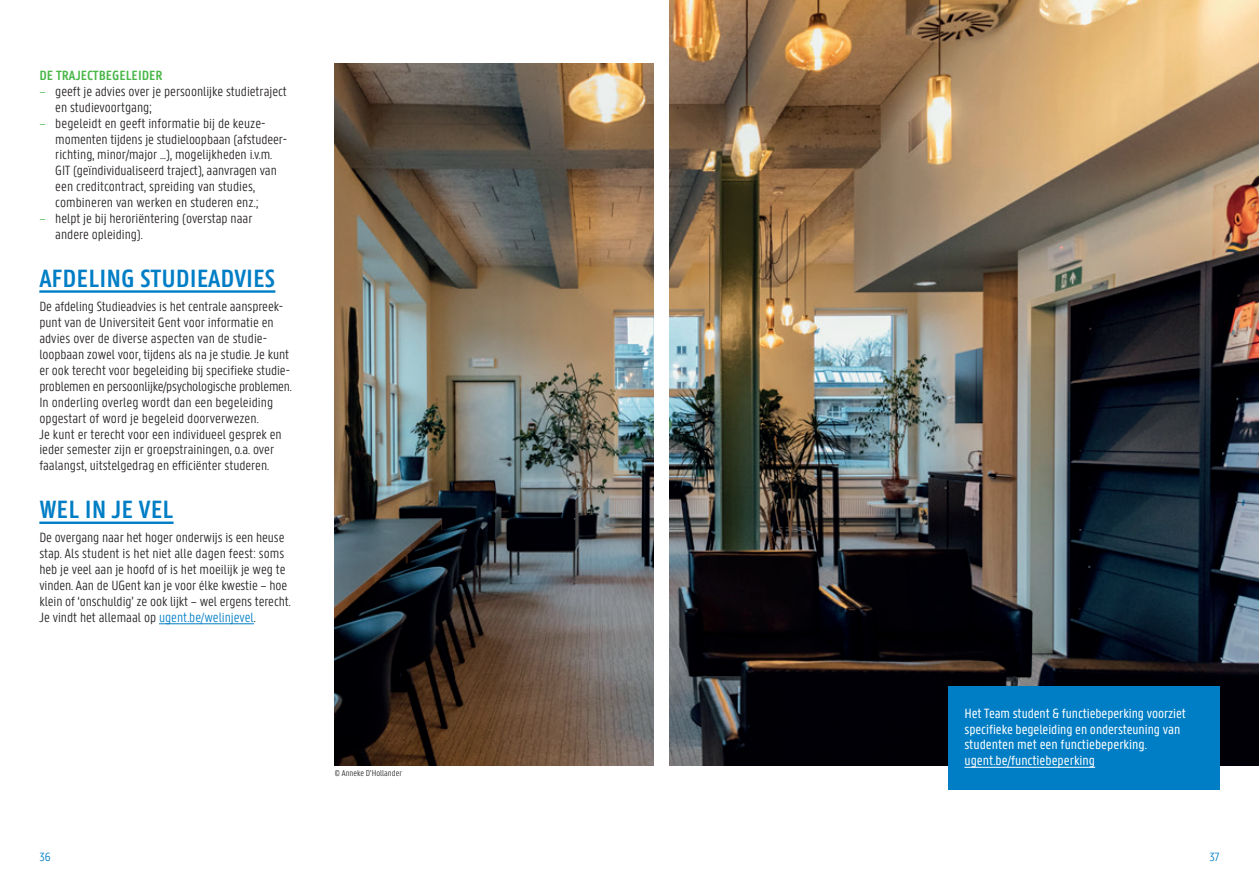
<style>
.page{position:relative;width:1259px;height:893px;background:#fff}
.page>*{position:absolute;margin:0;border:0;box-sizing:border-box;transform-origin:0 0}
.t1{font:600 26.7px "U Gent Panno Text";color:#007ec5}
.t2{font:300 14.25px/15.9px "U Gent Panno Text";color:#231f20}
.t3{font:14.25px/15.9px "U Gent Panno Text";letter-spacing:-.005em;color:#fff}
.t4{font:600 14.25px "U Gent Panno Text";color:#49b748}
.t5{font:300 12.75px "U Gent Panno Text";color:#007ec5}
.t6{font:300 9px "U Gent Panno Text";color:#231f20}
.s1{color:#49b748}
.s2{color:#007ec5}
</style>
<div class="page">
<img style="left:335px;top:64px;width:319px;height:701px">
<img style="left:670px;top:0;width:589px;height:765px">
<hr style="left:39px;top:290px;width:236px;height:3px;background:#007ec5">
<hr style="left:39px;top:522px;width:135px;height:2px;background:#007ec5">
<hr style="left:159px;top:623px;width:95px;height:1px;background:#007ec5">
<div style="left:948px;top:686px;width:271px;height:103px;background:#007ec5"></div>
<hr style="left:964px;top:767px;width:131px;height:1px;background:#fff">
<p class="t4" style="left:39px;top:66px;width:125px">DE TRAJECTBEGELEIDER</p>
<p class="t2" style="left:55px;top:83px;width:233px;text-indent:-16px"><span class="s1">–</span> geeft je advies over je persoonlijke studietraject en studievoortgang;</p>
<p class="t2" style="left:55px;top:115px;width:233px;text-indent:-16px"><span class="s1">–</span> begeleidt en geeft informatie bij de keuze&shy;momenten tijdens je studieloopbaan (afstudeer&shy;richting, minor/major …), mogelijkheden i.v.m.<br>GIT (geïndividualiseerd traject), aanvragen van een creditcontract, spreiding van studies, combineren van werken en studeren enz.;</p>
<p class="t2" style="left:55px;top:211px;width:199px;text-indent:-16px"><span class="s1">–</span> helpt je bij heroriëntering (overstap naar andere opleiding).</p>
<h1 class="t1" style="left:39px;top:262px;width:237px">AFDELING STUDIEADVIES</h1>
<p class="t2" style="left:39px;top:298px;width:254px">De afdeling Studieadvies is het centrale aanspreek&shy;punt van de Universiteit Gent voor informatie en advies over de diverse aspecten van de studie&shy;loopbaan zowel voor, tijdens als na je studie. Je kunt er ook terecht voor begeleiding bij specifieke studie&shy;problemen en persoonlijke/psychologische problemen.<br>In onderling overleg wordt dan een begeleiding opgestart of word je begeleid doorverwezen.<br>Je kunt er terecht voor een individueel gesprek en ieder semester zijn er groepstrainingen, o.a. over faalangst, uitstelgedrag en efficiënter studeren.</p>
<h1 class="t1" style="left:39px;top:493px;width:136px">WEL IN JE VEL</h1>
<p class="t2" style="left:39px;top:529px;width:253px">De overgang naar het hoger onderwijs is een heuse stap. Als student is het niet alle dagen feest: soms heb je veel aan je hoofd of is het moeilijk je weg te vinden. Aan de UGent kan je voor élke kwestie – hoe klein of ‘onschuldig’ ze ook lijkt – wel ergens terecht.<br>Je vindt het allemaal op <span class="s2">ugent.be/welinjevel</span>.</p>
<p class="t6" style="left:335px;top:768px;width:69px">© Anneke D’Hollander</p>
<p class="t3" style="left:964px;top:705px;width:223px">Het Team student &amp; functiebeperking voorziet specifieke begeleiding en ondersteuning van studenten met een functiebeperking. ugent.be/functiebeperking</p>
<p class="t5" style="left:39px;top:849px;width:13px">36</p>
<p class="t5" style="left:1209px;top:849px;width:12px">37</p>
</div>
